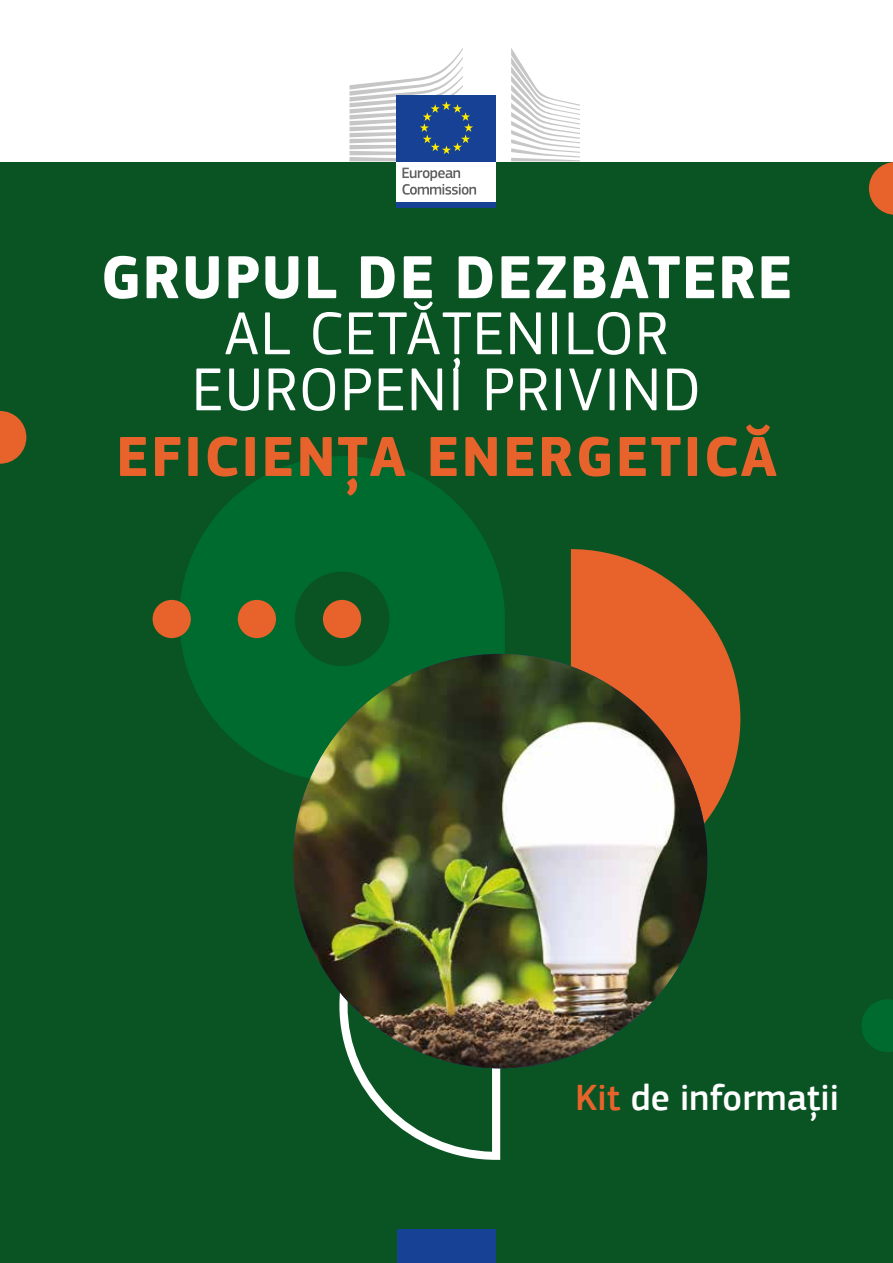
<style>
.page{position:relative;width:893px;height:1263px;background:#fff}
.page>*{position:absolute;margin:0;border:0;box-sizing:border-box;transform-origin:0 0}
.t1{font:63px/56.1px "EC Square Sans Pro";letter-spacing:.02em;color:#fff;text-align:center}
.t2{font:700 63px "EC Square Sans Pro";letter-spacing:.02em;color:#fff}
.t3{font:700 58.5px "EC Square Sans Pro";letter-spacing:.04em;color:#e8632b}
.t4{font:500 37.5px "EC Square Sans Pro";color:#fff}
.s1{color:#e8632b}
</style>
<div class="page">
<div style="left:0;top:162px;width:893px;height:1101px;background:#0a5424"></div>
<svg style="left:0;top:411px;width:26px;height:53px"></svg>
<svg style="left:869px;top:162px;width:24px;height:53px"></svg>
<svg style="left:861px;top:999px;width:32px;height:53px"></svg>
<div style="left:397px;top:159px;width:99px;height:45px;background:#fff"></div>
<svg style="left:402px;top:168px;width:74px;height:27px"></svg>
<div style="left:397px;top:202px;width:99px;height:6px;background:#164194"></div>
<svg style="left:511px;top:48px;width:69px;height:113px"></svg>
<div style="left:397px;top:95px;width:99px;height:66px;background:#164194"></div>
<svg style="left:350px;top:48px;width:123px;height:113px"></svg>
<div style="left:397px;top:1229px;width:99px;height:34px;background:#164194"></div>
<svg style="left:179px;top:456px;width:326px;height:326px;fill:#006b2e"></svg>
<div style="left:153px;top:600px;width:38px;height:38px;background:#e8632b;border-radius:50%"></div>
<div style="left:238px;top:600px;width:38px;height:38px;background:#e8632b;border-radius:50%"></div>
<svg style="left:571px;top:549px;width:169px;height:339px;fill:#e8632b"></svg>
<svg style="left:339px;top:992px;width:161px;height:168px"></svg>
<img style="left:293px;top:654px;width:414px;height:414px;border-radius:207px">
<p class="t2" style="left:101px;top:240px;width:693px">GRUPUL DE DEZBATERE</p>
<p class="t1" style="left:192px;top:306px;width:511px">AL CETĂȚENILOR<br>EUROPENI PRIVIND</p>
<p class="t3" style="left:116px;top:421px;width:662px">EFICIENȚA ENERGETICĂ</p>
<p class="t4" style="left:575px;top:1076px;width:265px"><span class="s1">Kit</span> de informații</p>
</div>
